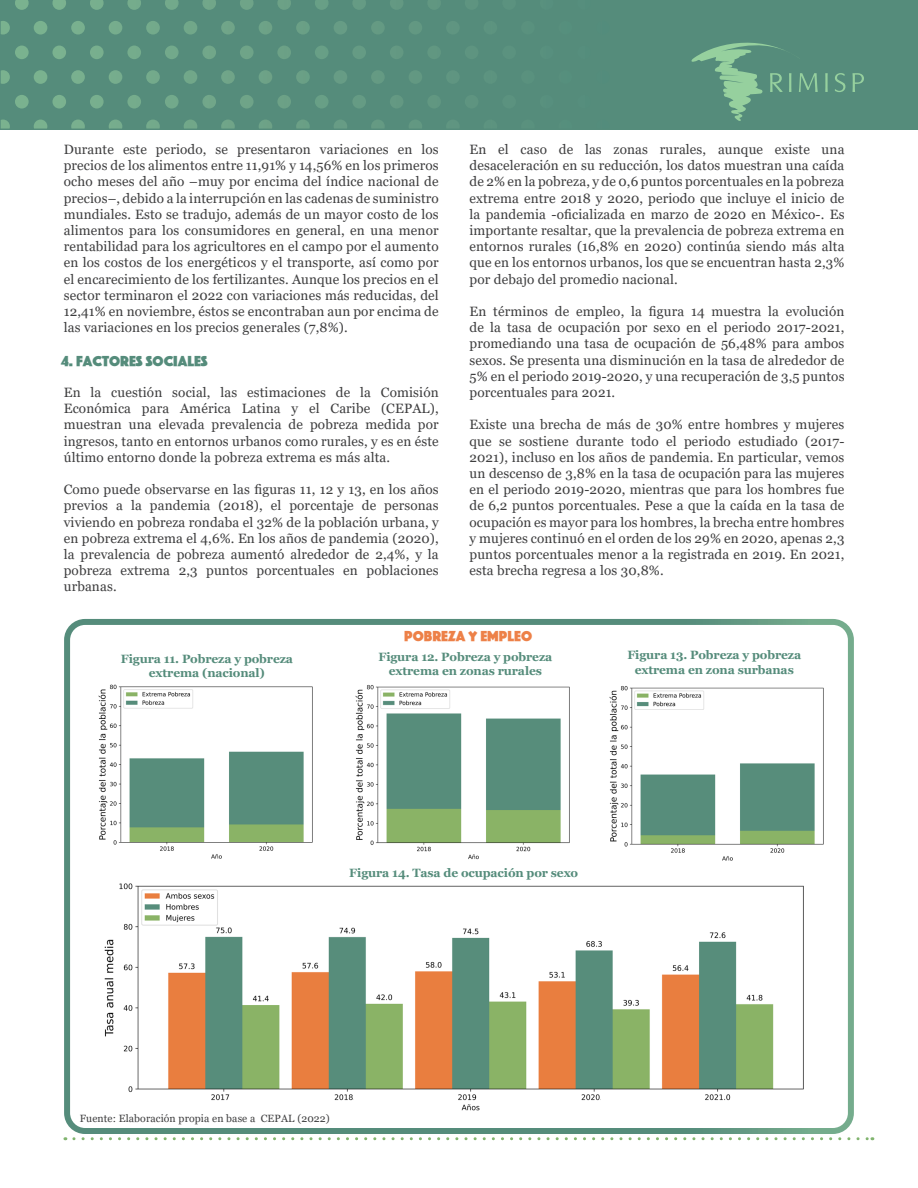
<style>
.page{position:relative;width:918px;height:1188px;background:#fff}
.page>*{position:absolute;margin:0;border:0;box-sizing:border-box;transform-origin:0 0}
.t1{font:15px "Phosphate RR Solid";color:#558c7b}
.t2{font:15px "Phosphate RR Solid";color:#ed8148}
.t3{font:13.5px/16.2px "Georgia";letter-spacing:.01em;color:#3e3e3f;text-align:justify}
.t4{font:700 12px/14.4px "Georgia";letter-spacing:-.01em;color:#558c7b;text-align:center}
.t5{font:10.5px "Georgia";letter-spacing:.01em;color:#3e3e3f}
</style>
<div class="page">
<svg style="left:74px;top:1137px;width:799px;height:3px"></svg>
<div style="left:0;top:0;width:918px;height:129px;background:#558c7b"></div>
<img style="left:15px;top:0;width:438px;height:35px">
<svg style="left:691px;top:42px;width:173px;height:79px"></svg>
<div style="left:64px;top:619px;width:790px;height:515px;border:6px solid #fff;border-radius:18px"></div>
<img style="left:104px;top:883px;width:700px;height:228px">
<img style="left:355px;top:684px;width:215px;height:176px">
<img style="left:609px;top:686px;width:215px;height:175px">
<img style="left:98px;top:684px;width:215px;height:175px">
<div style="left:230px;top:1093px;width:8px;height:9px;background:#fff"></div>
<div style="left:354px;top:1094px;width:8px;height:8px;background:#fff"></div>
<div style="left:478px;top:1094px;width:7px;height:8px;background:#fff"></div>
<div style="left:601px;top:1094px;width:7px;height:8px;background:#fff"></div>
<p class="t3" style="left:64px;top:141px;width:376px">Durante este periodo, se presentaron variaciones en los precios de los alimentos entre 11,91% y 14,56% en los primeros ocho meses del año –muy por encima del índice nacional de precios–, debido a la interrupción en las cadenas de suministro mundiales. Esto se tradujo, además de un mayor costo de los alimentos para los consumidores en general, en una menor rentabilidad para los agricultores en el campo por el aumento en los costos de los energéticos y el transporte, así como por el encarecimiento de los fertilizantes. Aunque los precios en el sector terminaron el 2022 con variaciones más reducidas, del 12,41% en noviembre, éstos se encontraban aun por encima de las variaciones en los precios generales (7,8%).</p>
<p class="t1" style="left:61px;top:353px;width:148px">4. FACTORES SOCIALES</p>
<p class="t3" style="left:64px;top:384px;width:376px">En la cuestión social, las estimaciones de la Comisión Económica para América Latina y el Caribe (CEPAL), muestran una elevada prevalencia de pobreza medida por ingresos, tanto en entornos urbanos como rurales, y es en éste último entorno donde la pobreza extrema es más alta.</p>
<p class="t3" style="left:64px;top:482px;width:376px">Como puede observarse en las figuras 11, 12 y 13, en los años previos a la pandemia (2018), el porcentaje de personas viviendo en pobreza rondaba el 32% de la población urbana, y en pobreza extrema el 4,6%. En los años de pandemia (2020), la prevalencia de pobreza aumentó alrededor de 2,4%, y la pobreza extrema 2,3 puntos porcentuales en poblaciones urbanas.</p>
<p class="t3" style="left:470px;top:141px;width:376px">En el caso de las zonas rurales, aunque existe una desaceleración en su reducción, los datos muestran una caída de 2% en la pobreza, y de 0,6 puntos porcentuales en la pobreza extrema entre 2018 y 2020, periodo que incluye el inicio de la pandemia -oficializada en marzo de 2020 en México-. Es importante resaltar, que la prevalencia de pobreza extrema en entornos rurales (16,8% en 2020) continúa siendo más alta que en los entornos urbanos, los que se encuentran hasta 2,3% por debajo del promedio nacional.</p>
<p class="t3" style="left:470px;top:303px;width:376px">En términos de empleo, la figura 14 muestra la evolución de la tasa de ocupación por sexo en el periodo 2017-2021, promediando una tasa de ocupación de 56,48% para ambos sexos. Se presenta una disminución en la tasa de alrededor de 5% en el periodo 2019-2020, y una recuperación de 3,5 puntos porcentuales para 2021.</p>
<p class="t3" style="left:470px;top:417px;width:376px">Existe una brecha de más de 30% entre hombres y mujeres que se sostiene durante todo el periodo estudiado (2017- 2021), incluso en los años de pandemia. En particular, vemos un descenso de 3,8% en la tasa de ocupación para las mujeres en el periodo 2019-2020, mientras que para los hombres fue de 6,2 puntos porcentuales. Pese a que la caída en la tasa de ocupación es mayor para los hombres, la brecha entre hombres y mujeres continuó en el orden de los 29% en 2020, apenas 2,3 puntos porcentuales menor a la registrada en 2019. En 2021, esta brecha regresa a los 30,8%.</p>
<p class="t4" style="left:121px;top:652px;width:174px">Figura 11. Pobreza y pobreza extrema (nacional)</p>
<p class="t2" style="left:404px;top:629px;width:129px">POBREZA Y EMPLEO</p>
<p class="t4" style="left:378px;top:649px;width:175px">Figura 12. Pobreza y pobreza extrema en zonas rurales</p>
<p class="t4" style="left:627px;top:648px;width:175px">Figura 13. Pobreza y pobreza extrema en zona surbanas</p>
<p class="t4" style="left:349px;top:865px;width:230px">Figura 14. Tasa de ocupación por sexo</p>
<p class="t5" style="left:80px;top:1112px;width:251px">Fuente: Elaboración propia en base a CEPAL (2022)</p>
</div>
